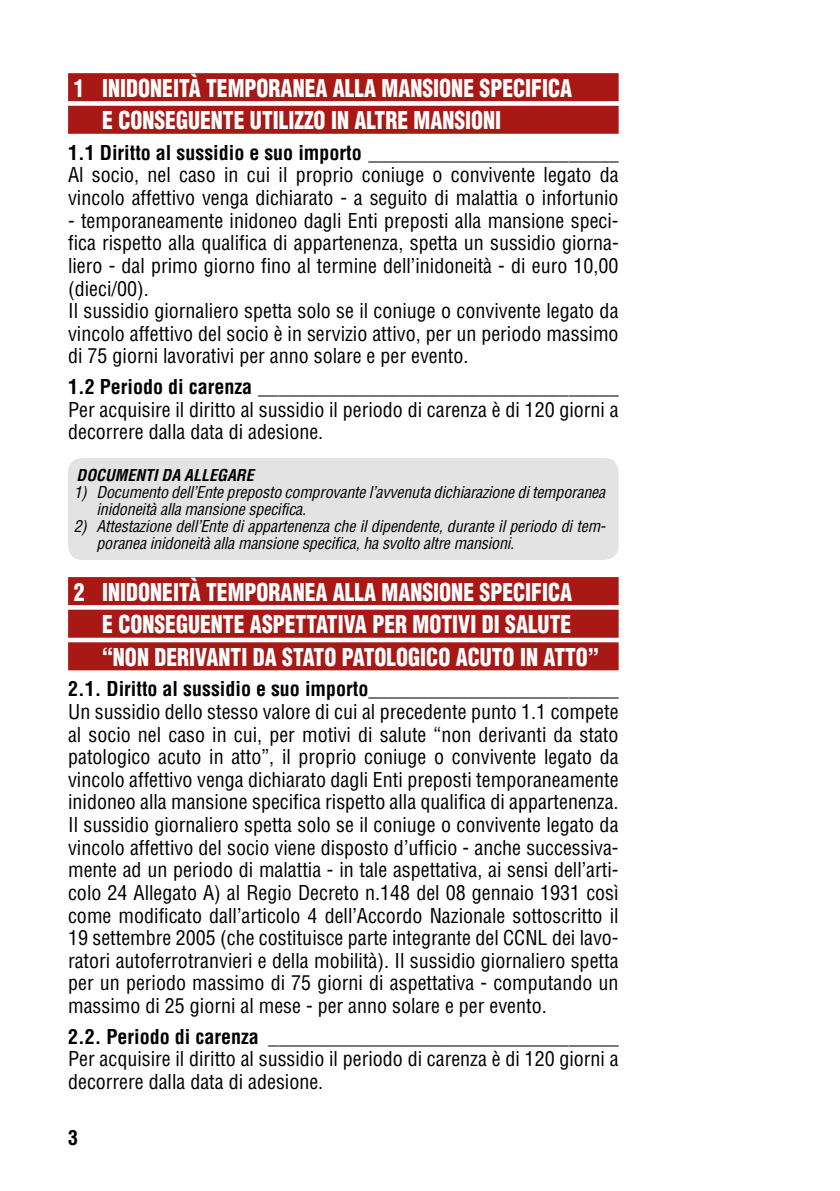
<style>
.page{position:relative;width:840px;height:1191px;background:#fff}
.page>*{position:absolute;margin:0;border:0;box-sizing:border-box;transform-origin:0 0}
.t1{font:900 condensed 24px/32.6px "Helvetica LT Std";color:#fff;scale:.9 1}
.t2{font:condensed 20px/22.6px "Helvetica LT Std";color:#000}
.t3{font:700 condensed 20px "Helvetica LT Std";color:#000}
.t4{font:italic condensed 16px/17px "Helvetica LT Std";letter-spacing:-.01em;color:#000}
.t5{font:italic 700 condensed 16px "Helvetica LT Std";color:#000}
</style>
<div class="page">
<div style="left:68px;top:73px;width:550px;height:28px;background:#a81815"></div>
<div style="left:68px;top:106px;width:550px;height:28px;background:#a81815"></div>
<div style="left:68px;top:577px;width:550px;height:28px;background:#a81815"></div>
<div style="left:68px;top:609px;width:550px;height:28px;background:#a81815"></div>
<div style="left:68px;top:642px;width:550px;height:28px;background:#a81815"></div>
<div style="left:68px;top:458px;width:550px;height:102px;background:#e3e3e3;border-radius:14px"></div>
<p class="t1" style="left:102px;top:71px;width:523px;text-indent:-28px">1 INIDONEITÀ TEMPORANEA ALLA MANSIONE SPECIFICA<br>E CONSEGUENTE UTILIZZO IN ALTRE MANSIONI</p>
<p class="t3" style="left:68px;top:140px;width:551px">1.1 Diritto al sussidio e suo importo _________________________</p>
<p class="t2" style="left:68px;top:164px;width:551px">Al socio, nel caso in cui il proprio coniuge o convivente legato da vincolo affettivo venga dichiarato - a seguito di malattia o infortunio</p>
<p class="t2" style="left:68px;top:209px;width:551px">- temporaneamente inidoneo dagli Enti preposti alla mansione speci&shy;fica rispetto alla qualifica di appartenenza, spetta un sussidio giorna&shy;liero - dal primo giorno fino al termine dell’inidoneità - di euro 10,00 (dieci/00).<br>Il sussidio giornaliero spetta solo se il coniuge o convivente legato da vincolo affettivo del socio è in servizio attivo, per un periodo massimo di 75 giorni lavorativi per anno solare e per evento.</p>
<p class="t3" style="left:68px;top:374px;width:551px">1.2 Periodo di carenza ____________________________________</p>
<p class="t2" style="left:68px;top:398px;width:552px">Per acquisire il diritto al sussidio il periodo di carenza è di 120 giorni a decorrere dalla data di adesione.</p>
<p class="t5" style="left:77px;top:465px;width:178px">DOCUMENTI DA ALLEGARE</p>
<p class="t4" style="left:96px;top:483px;width:510px;text-indent:-23px">1) Documento dell’Ente preposto comprovante l’avvenuta dichiarazione di temporanea inidoneità alla mansione specifica.</p>
<p class="t4" style="left:96px;top:517px;width:510px;text-indent:-23px">2) Attestazione dell’Ente di appartenenza che il dipendente, durante il periodo di tem&shy;poranea inidoneità alla mansione specifica, ha svolto altre mansioni.</p>
<p class="t1" style="left:102px;top:575px;width:553px;text-indent:-28px">2 INIDONEITÀ TEMPORANEA ALLA MANSIONE SPECIFICA<br>E CONSEGUENTE ASPETTATIVA PER MOTIVI DI SALUTE “NON DERIVANTI DA STATO PATOLOGICO ACUTO IN ATTO”</p>
<p class="t3" style="left:68px;top:676px;width:551px">2.1. Diritto al sussidio e suo importo_________________________</p>
<p class="t2" style="left:68px;top:700px;width:551px;text-align:justify">Un sussidio dello stesso valore di cui al precedente punto 1.1 compete al socio nel caso in cui, per motivi di salute “non derivanti da stato patologico acuto in atto”, il proprio coniuge o convivente legato da vincolo affettivo venga dichiarato dagli Enti preposti temporaneamente inidoneo alla mansione specifica rispetto alla qualifica di appartenenza.<br>Il sussidio giornaliero spetta solo se il coniuge o convivente legato da vincolo affettivo del socio viene disposto d’ufficio - anche successiva&shy;mente ad un periodo di malattia - in tale aspettativa, ai sensi dell’arti&shy;colo 24 Allegato A) al Regio Decreto n.148 del 08 gennaio 1931 così come modificato dall’articolo 4 dell’Accordo Nazionale sottoscritto il 19 settembre 2005 (che costituisce parte integrante del CCNL dei lavo&shy;ratori autoferrotranvieri e della mobilità). Il sussidio giornaliero spetta per un periodo massimo di 75 giorni di aspettativa - computando un massimo di 25 giorni al mese - per anno solare e per evento.</p>
<p class="t3" style="left:68px;top:1023px;width:551px">2.2. Periodo di carenza ___________________________________</p>
<p class="t2" style="left:68px;top:1047px;width:552px">Per acquisire il diritto al sussidio il periodo di carenza è di 120 giorni a decorrere dalla data di adesione.</p>
<p class="t3" style="left:68px;top:1125px;width:11px">3</p>
</div>
